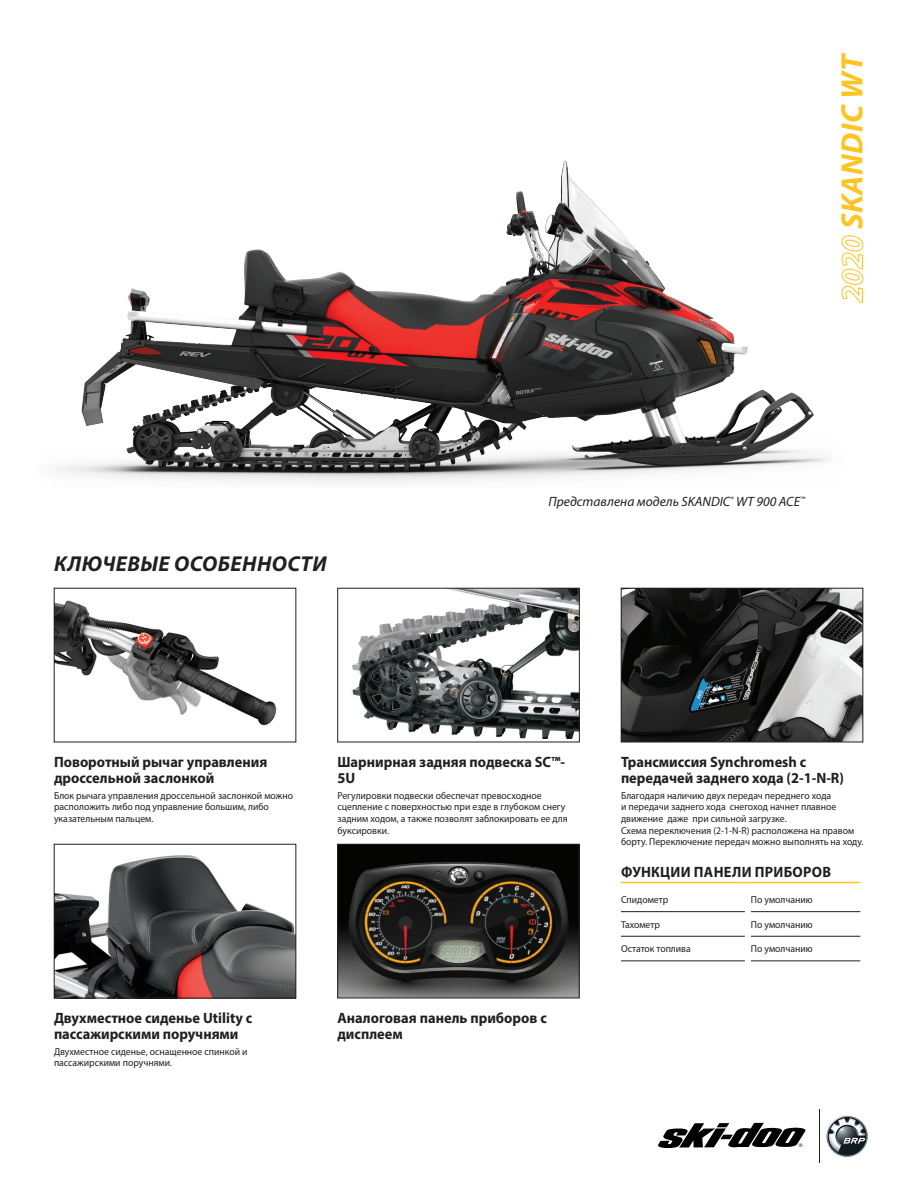
<style>
.page{position:relative;width:918px;height:1188px;background:#fff}
.page>*{position:absolute;margin:0;border:0;box-sizing:border-box;transform-origin:0 0}
.t1{font:italic 700 30.9px "Myriad Pro";color:#fec422}
.t2{font:italic 700 21.6px "Myriad Pro";letter-spacing:.02em;color:#231f20}
.t3{font:700 15px/15.8px "Myriad Pro";color:#231f20;scale:.96 1}
.t4{font:700 15px "Myriad Pro";letter-spacing:.02em;color:#231f20;scale:.96 1}
.t5{font:italic 13.5px "Myriad Pro";color:#231f20}
.t6{font:10.2px/11.6px "Myriad Pro";color:#231f20;scale:.96 1}
</style>
<div class="page">
<img style="left:56px;top:600px;width:221px;height:126px">
<img style="left:352px;top:590px;width:226px;height:148px">
<div style="left:338px;top:588px;width:242px;height:154px;border:1px solid #231f20"></div>
<img style="left:623px;top:590px;width:238px;height:150px">
<div style="left:621px;top:588px;width:242px;height:154px;border:1px solid #231f20"></div>
<img style="left:56px;top:855px;width:238px;height:141px">
<div style="left:54px;top:844px;width:242px;height:154px;border:1px solid #231f20"></div>
<img style="left:340px;top:846px;width:237px;height:150px">
<div style="left:338px;top:844px;width:241px;height:154px;border:1px solid #231f20"></div>
<img style="left:56px;top:160px;width:775px;height:322px">
<svg style="left:658px;top:1123px;width:147px;height:25px"></svg>
<hr style="left:819px;top:1110px;width:1px;height:53px;background:#231f20">
<svg style="left:826px;top:1115px;width:42px;height:42px"></svg>
<hr style="left:621px;top:911px;width:124px;height:1px;background:#231f20">
<hr style="left:751px;top:911px;width:109px;height:1px;background:#231f20">
<hr style="left:621px;top:936px;width:124px;height:1px;background:#231f20">
<hr style="left:751px;top:936px;width:109px;height:1px;background:#231f20">
<hr style="left:621px;top:961px;width:124px;height:1px;background:#231f20">
<hr style="left:751px;top:961px;width:109px;height:1px;background:#231f20">
<hr style="left:621px;top:882px;width:127px;height:1px;background:#fec422">
<hr style="left:748px;top:882px;width:112px;height:1px;background:#fec422">
<svg style="left:841px;top:235px;width:23px;height:68px"></svg>
<h1 class="t1" style="left:832px;top:229px;width:179px;rotate:-90deg">SKANDIC WT</h1>
<h2 class="t2" style="left:54px;top:550px;width:274px">КЛЮЧЕВЫЕ ОСОБЕННОСТИ</h2>
<h3 class="t5" style="left:549px;top:493px;width:258px">Представлена модель SKANDIC<sup>®</sup> WT 900 ACE<sup>™</sup></h3>
<h3 class="t3" style="left:54px;top:754px;width:224px">Поворотный рычаг управления дроссельной заслонкой</h3>
<p class="t6" style="left:54px;top:789px;width:250px">Блок рычага управления дроссельной заслонкой можно расположить либо под управление большим, либо указательным пальцем.</p>
<h3 class="t3" style="left:338px;top:754px;width:239px">Шарнирная задняя подвеска SC™-<br>5U</h3>
<p class="t6" style="left:338px;top:789px;width:241px">Регулировки подвески обеспечат превосходное сцепление с поверхностью при езде в глубоком снегу задним ходом, а также позволят заблокировать ее для буксировки.</p>
<h3 class="t3" style="left:54px;top:1010px;width:208px">Двухместное сиденье Utility с пассажирскими поручнями</h3>
<p class="t6" style="left:54px;top:1045px;width:203px">Двухместное сиденье, оснащенное спинкой и пассажирскими поручнями.</p>
<h3 class="t3" style="left:338px;top:1010px;width:220px">Аналоговая панель приборов с дисплеем</h3>
<h3 class="t3" style="left:621px;top:754px;width:234px">Трансмиссия Synchromesh с передачей заднего хода (2-1-N-R)</h3>
<p class="t6" style="left:621px;top:789px;width:254px">Благодаря наличию двух передач переднего хода<br>и передачи заднего хода снегоход начнет плавное движение даже при сильной загрузке.<br>Схема переключения (2-1-N-R) расположена на правом борту. Переключение передач можно выполнять на ходу.</p>
<h3 class="t4" style="left:621px;top:862px;width:220px">ФУНКЦИИ ПАНЕЛИ ПРИБОРОВ</h3>
<p class="t6" style="left:621px;top:894px;width:51px">Спидометр</p>
<p class="t6" style="left:751px;top:894px;width:66px">По умолчанию</p>
<p class="t6" style="left:621px;top:918px;width:42px">Тахометр</p>
<p class="t6" style="left:751px;top:918px;width:66px">По умолчанию</p>
<p class="t6" style="left:621px;top:943px;width:74px">Остаток топлива</p>
<p class="t6" style="left:751px;top:943px;width:66px">По умолчанию</p>
</div>
